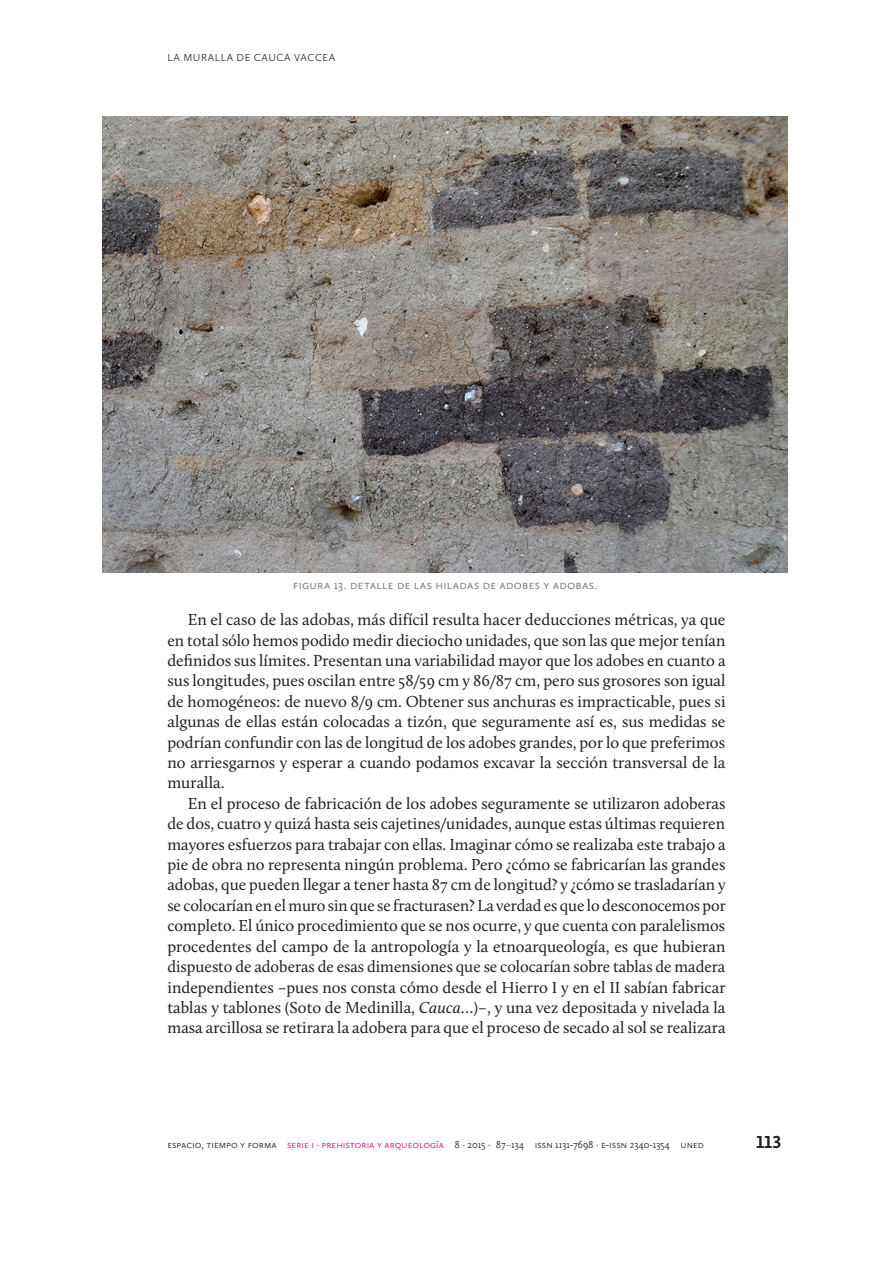
<style>
.page{position:relative;width:893px;height:1263px;background:#fff}
.page>*{position:absolute;margin:0;border:0;box-sizing:border-box;transform-origin:0 0}
.t1{font:700 18px "Calluna Sans";color:#231f20}
.Cuerpo{font:16.5px/20.4px "Calluna";color:#231f20;text-align:justify}
.Imagen_Pie{font:300 12.75px "Calluna Sans";letter-spacing:.015em;color:#67706e}
.t2{font:300 10.5px "Calluna Sans";color:#231f20}
.t3{font:300 10.5px "Calluna Sans";color:#e60275}
.s1{font-style:italic}
.s2{color:#e60275}
.s3{font-weight:400;color:#67706e}
</style>
<div class="page">
<img style="left:103px;top:116px;width:685px;height:456px">
<p class="t2" style="left:167px;top:52px;width:24px">La muralla</p>
<p class="t2" style="left:237px;top:52px;width:26px">de cauca</p>
<p class="t2" style="left:294px;top:52px;width:7px">vaccea</p>
<p class="Imagen_Pie" style="left:293px;top:577px;width:168px">Figura 13. Detalle de las hi ladas</p>
<p class="Imagen_Pie" style="left:483px;top:577px;width:116px">de adobes yadobas.</p>
<p class="Cuerpo" style="left:167px;top:609px;width:560px;text-indent:20px">En el caso de las adobas, más difícil resulta hacer deducciones métricas, ya que en total sólo hemos podido medir dieciocho unidades, que son las que mejor tenían definidos sus límites. Presentan una variabilidad mayor que los adobes en cuanto a sus longitudes, pues oscilan entre 58/59 cm y 86/87 cm, pero sus grosores son igual de homogéneos: de nuevo 8/9 cm. Obtener sus anchuras es impracticable, pues si algunas de ellas están colocadas a tizón, que seguramente así es, sus medidas se podrían confundir con las de longitud de los adobes grandes, por lo que preferimos no arriesgarnos y esperar a cuando podamos excavar la sección transversal de la muralla.</p>
<p class="Cuerpo" style="left:167px;top:793px;width:560px;text-indent:20px">En el proceso de fabricación de los adobes seguramente se utilizaron adoberas de dos, cuatro y quizá hasta seis cajetines/unidades, aunque estas últimas requieren mayores esfuerzos para trabajar con ellas. Imaginar cómo se realizaba este trabajo a pie de obra no representa ningún problema. Pero ¿cómo se fabricarían las grandes adobas, que pueden llegar a tener hasta 87 cm de longitud? y ¿cómo se trasladarían y se colocarían en el muro sin que se fracturasen? La verdad es que lo desconocemos por completo. El único procedimiento que se nos ocurre, y que cuenta con paralelismos procedentes del campo de la antropología y la etnoarqueología, es que hubieran dispuesto de adoberas de esas dimensiones que se colocarían sobre tablas de madera independientes –pues nos consta cómo desde el Hierro I y en el II sabían fabricar tablas y tablones (Soto de Medinilla, <span class="s1">Cauca</span>…)–, y una vez depositada y nivelada la masa arcillosa se retirara la adobera para que el proceso de secado al sol se realizara</p>
<p class="t2" style="left:167px;top:1138px;width:130px">ESPACIO, TIEMPO Y FORMA <span class="s2">Serie</span></p>
<p class="t3" style="left:311px;top:1138px;width:37px">I · prehistoria</p>
<p class="t2" style="left:377px;top:1138px;width:238px"><span class="s2">y arqueo logía</span> 8 · 2015 · 87<span class="s3">–</span>134 ISSN 1131-7698 · e-issn</p>
<p class="t2" style="left:630px;top:1138px;width:76px">2340-1354 U NED</p>
<p class="t1" style="left:756px;top:1131px;width:27px">113</p>
</div>
